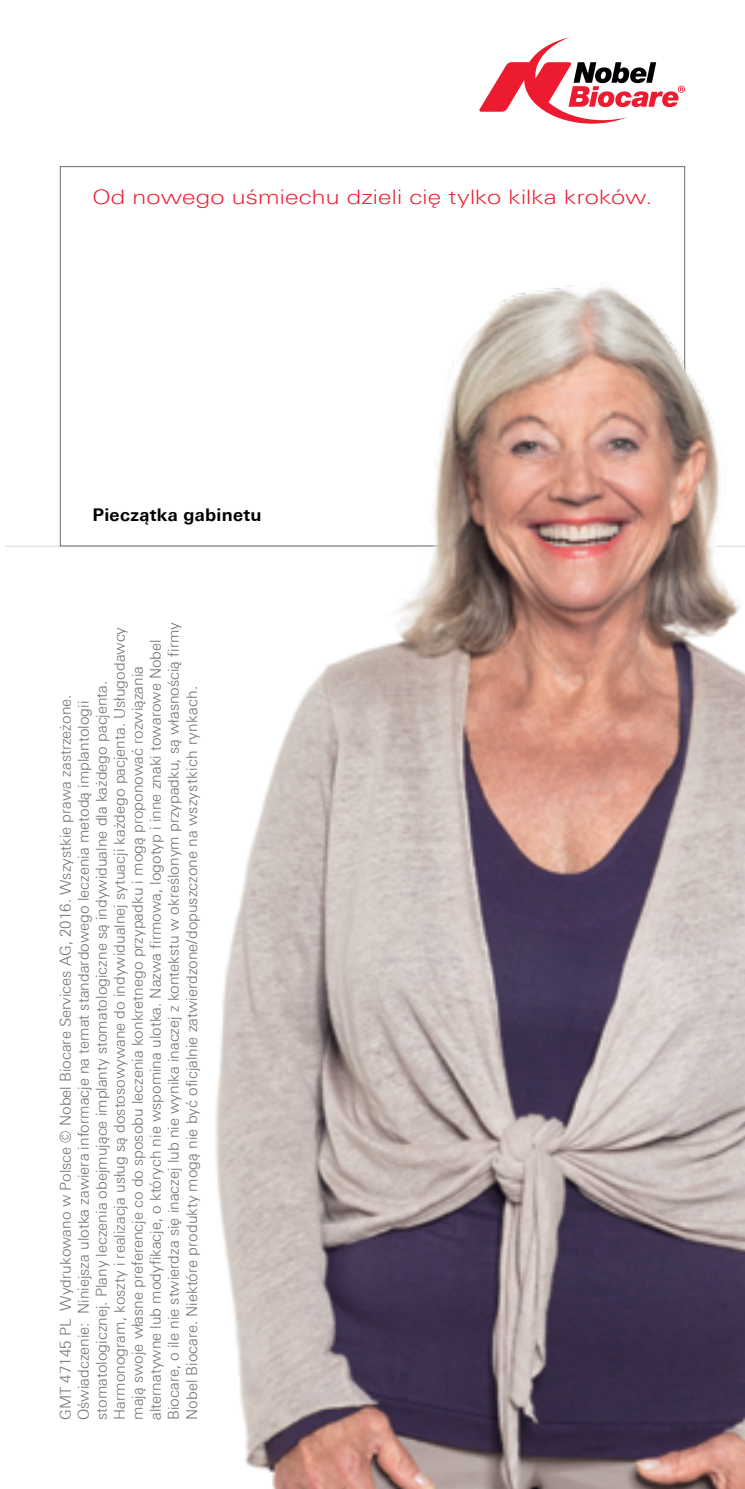
<style>
.page{position:relative;width:745px;height:1489px;background:#fff}
.page>*{position:absolute;margin:0;border:0;box-sizing:border-box;transform-origin:0 0}
.t1{font:300 20px "Linotype Univers 340 Ex";letter-spacing:.015em;color:#ed1b2f}
.t2{font:700 17.5px "Linotype Univers 630";letter-spacing:.015em;color:#000}
.t3{font:300 15px/18px "Linotype Univers 330";color:#6d6e71}
</style>
<div class="page">
<img style="left:6px;top:166px;width:738px;height:1322px">
<svg style="left:479px;top:37px;width:205px;height:87px"></svg>
<p class="t1" style="left:92px;top:185px;width:561px">Od nowego uśmiechu dzieli cię tylko kilka kroków.</p>
<p class="t2" style="left:92px;top:504px;width:170px">Pieczątka gabinetu</p>
<p class="t3" style="left:56px;top:1419px;width:799px;rotate:-90deg">GMT 47145 PL Wydrukowano w Polsce © Nobel Biocare Services AG, 2016. Wszystkie prawa zastrzeżone.<br>Oświadczenie: Niniejsza ulotka zawiera informacje na temat standardowego leczenia metodą implantologii stomatologicznej. Plany leczenia obejmujące implanty stomatologiczne są indywidualne dla każdego pacjenta.<br>Harmonogram, koszty i realizacja usług są dostosowywane do indywidualnej sytuacji każdego pacjenta. Usługodawcy mają swoje własne preferencje co do sposobu leczenia konkretnego przypadku i mogą proponować rozwiązania alternatywne lub modyfikacje, o których nie wspomina ulotka. Nazwa firmowa, logotyp i inne znaki towarowe Nobel Biocare, o ile nie stwierdza się inaczej lub nie wynika inaczej z kontekstu w określonym przypadku, są własnością firmy Nobel Biocare. Niektóre produkty mogą nie być oficjalnie zatwierdzone/dopuszczone na wszystkich rynkach.</p>
</div>
